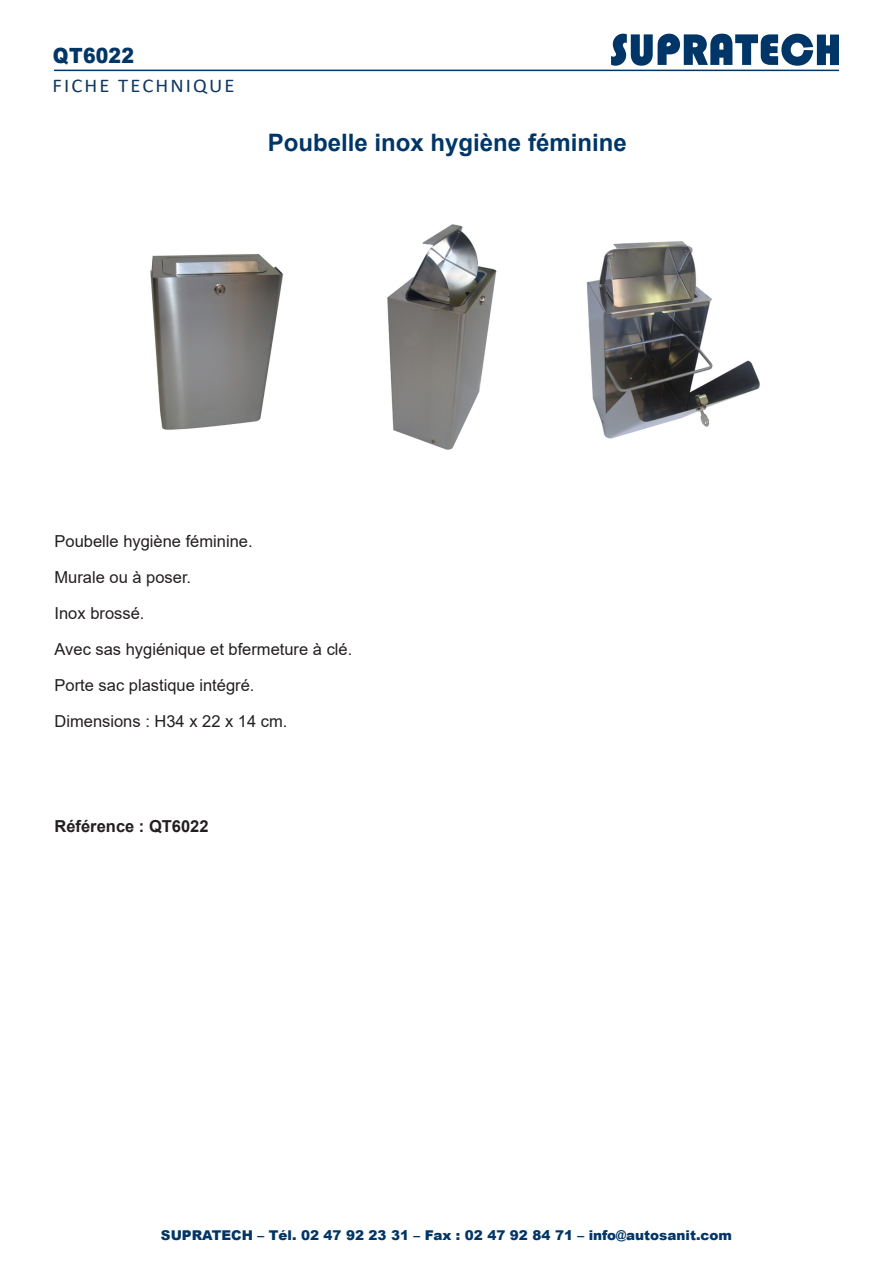
<style>
.page{position:relative;width:893px;height:1263px;background:#fff}
.page>*{position:absolute;margin:0;border:0;box-sizing:border-box;transform-origin:0 0}
.t1{font:700 24px "Arial";color:#003667}
.t2{font:900 21px "Arial";letter-spacing:.01em;color:#003667;scale:.9 1}
.t3{font:19.5px "Calibri";letter-spacing:.1em;color:#113861;scale:1.06 1}
.t4{font:16.5px "Arial";color:#231f20}
.t5{font:700 16.5px "Arial";color:#231f20}
.t6{font:900 13.5px "Arial";color:#003667}
</style>
<div class="page">
<svg style="left:611px;top:34px;width:228px;height:32px"></svg>
<hr style="left:54px;top:70px;width:785px;height:1px;background:#003667">
<img style="left:150px;top:254px;width:134px;height:176px">
<img style="left:387px;top:224px;width:110px;height:226px">
<img style="left:586px;top:241px;width:174px;height:198px">
<p class="t2" style="left:53px;top:40px;width:92px">QT6022</p>
<p class="t3" style="left:53px;top:72px;width:173px">FICHE TECHNIQUE</p>
<p class="t1" style="left:268px;top:126px;width:360px">Poubelle inox hygiène féminine</p>
<p class="t4" style="left:55px;top:530px;width:200px">Poubelle hygiène féminine.</p>
<p class="t4" style="left:55px;top:566px;width:138px">Murale ou à poser.</p>
<p class="t4" style="left:55px;top:602px;width:91px">Inox brossé.</p>
<p class="t4" style="left:55px;top:638px;width:299px">Avec sas hygiénique et bfermeture à clé.</p>
<p class="t4" style="left:55px;top:674px;width:201px">Porte sac plastique intégré.</p>
<p class="t4" style="left:55px;top:710px;width:234px">Dimensions : H34 x 22 x 14 cm.</p>
<p class="t5" style="left:55px;top:814px;width:156px">Référence : QT6022</p>
<p class="t6" style="left:161px;top:1225px;width:572px">SUPRATECH – Tél. 02 47 92 23 31 – Fax : 02 47 92 84 71 – info@autosanit.com</p>
</div>
